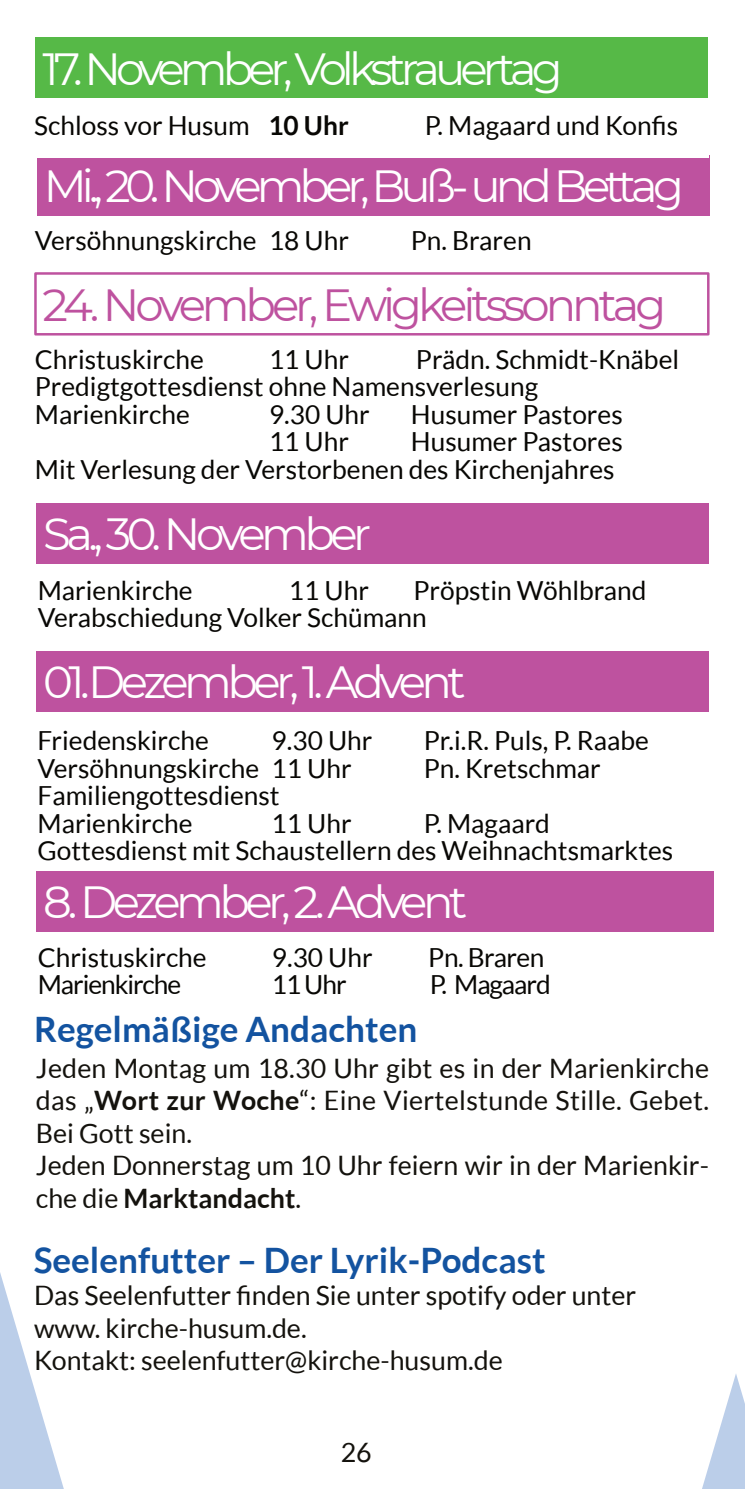
<style>
.page{position:relative;width:745px;height:1489px;background:#fff}
.page>*{position:absolute;margin:0;border:0;box-sizing:border-box;transform-origin:0 0}
.t1{font:45px "Montserrat";letter-spacing:-.11em;color:#fff}
.t2{font:45px "Montserrat";letter-spacing:-.09em;color:#be529f}
.t3{font:700 35px "Lato";color:#1353a0}
.t4{font:26.75px "Lato";color:#14120d}
.t5{font:700 26.75px "Lato";color:#14120d}
.t6{font:26.25px "Lato";color:#080704}
.t7{font:26.25px "Lato";letter-spacing:-.04em;color:#080704}
.t8{font:26.25px "Lato";letter-spacing:-.02em;color:#080704}
.t9{font:700 26.25px "Lato";color:#080704}
.s1{font-weight:700}
.s2{font-weight:400}
</style>
<div class="page">
<svg style="left:0;top:1272px;width:64px;height:216px"></svg>
<svg style="left:702px;top:1374px;width:42px;height:114px"></svg>
<div style="left:36px;top:871px;width:677px;height:60px;background:#be529f"></div>
<div style="left:36px;top:651px;width:672px;height:60px;background:#be529f"></div>
<div style="left:36px;top:503px;width:672px;height:61px;background:#be529f"></div>
<div style="left:34px;top:272px;width:675px;height:63px;background:#fff;border:2px solid #be529f"></div>
<div style="left:37px;top:155px;width:672px;height:61px;background:#be529f"></div>
<div style="left:35px;top:38px;width:672px;height:60px;background:#56b947"></div>
<div style="left:34px;top:115px;width:673px;height:43px;background:#fff"></div>
<p class="t1" style="left:43px;top:41px;width:521px">17.November,Volkstrauertag</p>
<p class="t6" style="left:34px;top:114px;width:217px">Schloss vor Husum</p>
<p class="t9" style="left:268px;top:114px;width:82px">10 Uhr</p>
<p class="t6" style="left:424px;top:114px;width:255px">P. Magaard und Konfis</p>
<p class="t1" style="left:44px;top:159px;width:641px">Mi.,20.November,Buß- und Bettag</p>
<p class="t6" style="left:35px;top:229px;width:315px">Versöhnungskirche 18 Uhr</p>
<p class="t6" style="left:410px;top:229px;width:122px">Pn. Braren</p>
<p class="t2" style="left:43px;top:277px;width:625px">24. November, Ewigkeitssonntag</p>
<p class="t6" style="left:35px;top:348px;width:170px">Christuskirche</p>
<p class="t6" style="left:269px;top:348px;width:81px">11 Uhr</p>
<p class="t6" style="left:415px;top:348px;width:264px">Prädn. Schmidt-Knäbel</p>
<p class="t6" style="left:35px;top:375px;width:504px">Predigtgottesdienst ohne Namensverlesung</p>
<p class="t6" style="left:35px;top:403px;width:156px">Marienkirche</p>
<p class="t6" style="left:269px;top:403px;width:102px">9.30 Uhr</p>
<p class="t6" style="left:410px;top:403px;width:213px">Husumer Pastores</p>
<p class="t6" style="left:269px;top:430px;width:81px">11 Uhr</p>
<p class="t6" style="left:410px;top:430px;width:213px">Husumer Pastores</p>
<p class="t6" style="left:35px;top:458px;width:581px">Mit Verlesung der Verstorbenen des Kirchenjahres</p>
<p class="t1" style="left:43px;top:506px;width:329px">Sa., 30. November</p>
<p class="t6" style="left:38px;top:579px;width:156px">Marienkirche</p>
<p class="t6" style="left:289px;top:579px;width:81px">11 Uhr</p>
<p class="t6" style="left:413px;top:579px;width:234px">Pröpstin Wöhlbrand</p>
<p class="t6" style="left:38px;top:605px;width:390px">Verabschiedung Volker Schümann</p>
<p class="t1" style="left:43px;top:654px;width:424px">01.Dezember, 1. Advent</p>
<p class="t6" style="left:37px;top:728px;width:173px">Friedenskirche</p>
<p class="t6" style="left:271px;top:728px;width:102px">9.30 Uhr</p>
<p class="t6" style="left:423px;top:728px;width:227px">Pr.i.R. Puls, P. Raabe</p>
<p class="t6" style="left:37px;top:756px;width:315px">Versöhnungskirche 11 Uhr</p>
<p class="t6" style="left:423px;top:756px;width:178px">Pn. Kretschmar</p>
<p class="t6" style="left:37px;top:783px;width:243px">Familiengottesdienst</p>
<p class="t6" style="left:37px;top:811px;width:156px">Marienkirche</p>
<p class="t6" style="left:271px;top:811px;width:81px">11 Uhr</p>
<p class="t6" style="left:423px;top:811px;width:128px">P. Magaard</p>
<p class="t6" style="left:37px;top:838px;width:637px">Gottesdienst mit Schaustellern des Weihnachtsmarktes</p>
<p class="t1" style="left:43px;top:874px;width:425px">8. Dezember, 2. Advent</p>
<p class="t6" style="left:38px;top:945px;width:170px">Christuskirche</p>
<p class="t6" style="left:272px;top:945px;width:102px">9.30 Uhr</p>
<p class="t8" style="left:428px;top:945px;width:118px">Pn. Braren</p>
<p class="t7" style="left:38px;top:973px;width:145px">Marienkirche</p>
<p class="t6" style="left:272px;top:973px;width:76px">11 Uhr</p>
<p class="t7" style="left:429px;top:973px;width:122px">P. Magaard</p>
<p class="t3" style="left:34px;top:1013px;width:384px">Regelmäßige Andachten</p>
<p class="t4" style="left:36px;top:1056px;width:674px">Jeden Montag um 18.30 Uhr gibt es in der Marienkirche</p>
<p class="t4" style="left:36px;top:1088px;width:674px">das „<span class="s1">Wort zur Woche</span>“: Eine Viertelstunde Stille. Gebet.</p>
<p class="t4" style="left:36px;top:1121px;width:157px">Bei Gott sein.</p>
<p class="t4" style="left:36px;top:1153px;width:674px">Jeden Donnerstag um 10 Uhr feiern wir in der Marienkir-</p>
<p class="t5" style="left:36px;top:1186px;width:266px"><span class="s2">che die</span> Marktandacht<span class="s2">.</span></p>
<p class="t3" style="left:34px;top:1244px;width:513px">Seelenfutter – Der Lyrik-Podcast</p>
<p class="t4" style="left:34px;top:1283px;width:603px">Das Seelenfutter finden Sie unter spotify oder unter</p>
<p class="t4" style="left:34px;top:1316px;width:274px">www. kirche-husum.de.</p>
<p class="t4" style="left:34px;top:1348px;width:470px">Kontakt: seelenfutter@kirche-husum.de</p>
<p class="t4" style="left:340px;top:1439px;width:33px">26</p>
</div>
